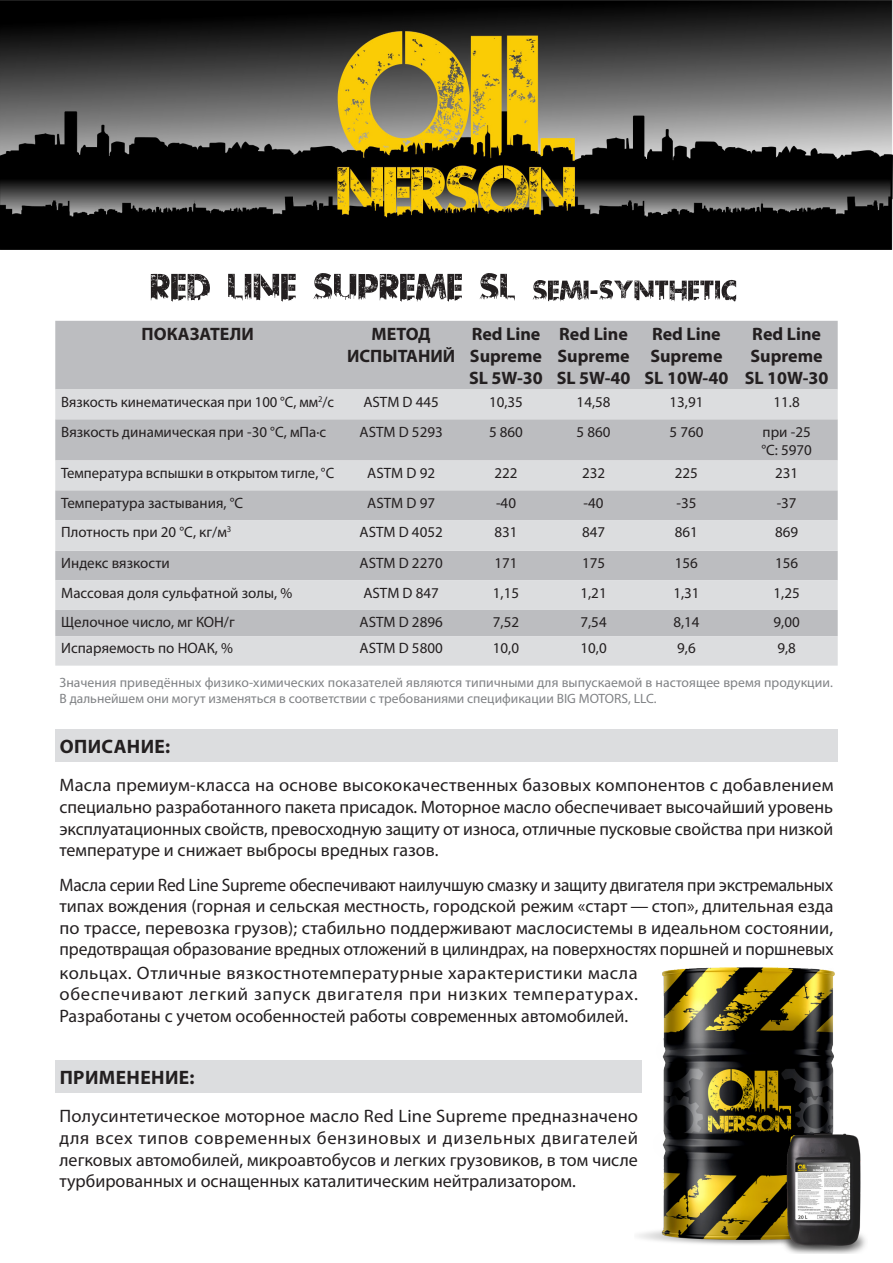
<style>
.page{position:relative;width:893px;height:1263px;background:#fff}
.page>*{position:absolute;margin:0;border:0;box-sizing:border-box;transform-origin:0 0}
.Стиль_абзаца_1{font:700 19.5px "Myriad Pro";letter-spacing:.02em;color:#231f20}
.основа{font:18px/21.6px "Myriad Pro";color:#231f20;text-align:justify}
.основа-2{font:700 18px/21.6px "Myriad Pro";color:#231f20;text-align:center}
.основа-3{font:15px/18px "Myriad Pro";color:#231f20}
.основа-4{font:13.5px/16.2px "Myriad Pro";letter-spacing:.005em;color:#808285}
</style>
<div class="page">
<img style="left:0;top:0;width:893px;height:249px">
<img style="left:638px;top:967px;width:210px;height:287px">
<div style="left:55px;top:321px;width:783px;height:315px;background:#bcbdc0"></div>
<div style="left:55px;top:389px;width:783px;height:30px;background:#dcdddf"></div>
<div style="left:55px;top:460px;width:783px;height:30px;background:#dcdddf"></div>
<div style="left:55px;top:520px;width:783px;height:31px;background:#dcdddf"></div>
<div style="left:55px;top:580px;width:783px;height:30px;background:#dcdddf"></div>
<div style="left:55px;top:636px;width:783px;height:30px;background:#dcdddf"></div>
<div style="left:55px;top:1060px;width:587px;height:33px;background:#dcdddf"></div>
<div style="left:55px;top:730px;width:783px;height:32px;background:#dcdddf"></div>
<svg style="left:151px;top:273px;width:585px;height:29px"></svg>
<img style="left:781px;top:1124px;width:85px;height:129px">
<p class="основа-2" style="left:142px;top:323px;width:114px">ПОКАЗАТЕЛИ</p>
<p class="основа-2" style="left:347px;top:323px;width:110px">МЕТОД<br>ИСПЫТАНИЙ</p>
<p class="основа-2" style="left:469px;top:323px;width:75px;text-align:left">Red Line<br>Supreme<br>SL 5W-30</p>
<p class="основа-2" style="left:557px;top:323px;width:75px;text-align:left">Red Line<br>Supreme<br>SL 5W-40</p>
<p class="основа-2" style="left:644px;top:323px;width:85px">Red Line<br>Supreme<br>SL 10W-40</p>
<p class="основа-2" style="left:745px;top:323px;width:85px">Red Line<br>Supreme<br>SL 10W-30</p>
<p class="основа-3" style="left:61px;top:392px;width:274px">Вязкость кинематическая при 100 °С, мм<sup>2</sup>/с</p>
<p class="основа-3" style="left:363px;top:392px;width:77px">ASTM D 445</p>
<p class="основа-3" style="left:489px;top:392px;width:35px">10,35</p>
<p class="основа-3" style="left:577px;top:392px;width:35px">14,58</p>
<p class="основа-3" style="left:669px;top:392px;width:35px">13,91</p>
<p class="основа-3" style="left:774px;top:392px;width:28px">11.8</p>
<p class="основа-3" style="left:61px;top:422px;width:266px">Вязкость динамическая при -30 °С, мПа·с</p>
<p class="основа-3" style="left:359px;top:422px;width:85px">ASTM D 5293</p>
<p class="основа-3" style="left:489px;top:422px;width:35px">5 860</p>
<p class="основа-3" style="left:577px;top:422px;width:35px">5 860</p>
<p class="основа-3" style="left:669px;top:422px;width:35px">5 760</p>
<p class="основа-3" style="left:761px;top:422px;width:52px">при -25 °С: 5970</p>
<p class="основа-3" style="left:61px;top:463px;width:274px">Температура вспышки в открытом тигле, °С</p>
<p class="основа-3" style="left:367px;top:463px;width:69px">ASTM D 92</p>
<p class="основа-3" style="left:494px;top:463px;width:25px">222</p>
<p class="основа-3" style="left:582px;top:463px;width:25px">232</p>
<p class="основа-3" style="left:675px;top:463px;width:25px">225</p>
<p class="основа-3" style="left:775px;top:463px;width:25px">231</p>
<p class="основа-3" style="left:61px;top:493px;width:184px">Температура застывания, °С</p>
<p class="основа-3" style="left:367px;top:493px;width:69px">ASTM D 97</p>
<p class="основа-3" style="left:496px;top:493px;width:21px">-40</p>
<p class="основа-3" style="left:584px;top:493px;width:21px">-40</p>
<p class="основа-3" style="left:676px;top:493px;width:21px">-35</p>
<p class="основа-3" style="left:777px;top:493px;width:21px">-37</p>
<p class="основа-3" style="left:61px;top:523px;width:172px">Плотность при 20 °С, кг/м<sup>3</sup></p>
<p class="основа-3" style="left:359px;top:523px;width:85px">ASTM D 4052</p>
<p class="основа-3" style="left:494px;top:523px;width:25px">831</p>
<p class="основа-3" style="left:582px;top:523px;width:25px">847</p>
<p class="основа-3" style="left:675px;top:523px;width:25px">861</p>
<p class="основа-3" style="left:775px;top:523px;width:25px">869</p>
<p class="основа-3" style="left:61px;top:554px;width:110px">Индекс вязкости</p>
<p class="основа-3" style="left:359px;top:554px;width:85px">ASTM D 2270</p>
<p class="основа-3" style="left:494px;top:554px;width:25px">171</p>
<p class="основа-3" style="left:582px;top:554px;width:25px">175</p>
<p class="основа-3" style="left:675px;top:554px;width:25px">156</p>
<p class="основа-3" style="left:775px;top:554px;width:25px">156</p>
<p class="основа-3" style="left:61px;top:583px;width:232px">Массовая доля сульфатной золы, %</p>
<p class="основа-3" style="left:363px;top:583px;width:77px">ASTM D 847</p>
<p class="основа-3" style="left:493px;top:583px;width:28px">1,15</p>
<p class="основа-3" style="left:580px;top:583px;width:28px">1,21</p>
<p class="основа-3" style="left:673px;top:583px;width:28px">1,31</p>
<p class="основа-3" style="left:774px;top:583px;width:28px">1,25</p>
<p class="основа-3" style="left:61px;top:613px;width:175px">Щелочное число, мг КОН/г</p>
<p class="основа-3" style="left:359px;top:613px;width:85px">ASTM D 2896</p>
<p class="основа-3" style="left:493px;top:613px;width:28px">7,52</p>
<p class="основа-3" style="left:580px;top:613px;width:28px">7,54</p>
<p class="основа-3" style="left:673px;top:613px;width:28px">8,14</p>
<p class="основа-3" style="left:774px;top:613px;width:28px">9,00</p>
<p class="основа-3" style="left:61px;top:639px;width:173px">Испаряемость по НОАК, %</p>
<p class="основа-3" style="left:359px;top:639px;width:85px">ASTM D 5800</p>
<p class="основа-3" style="left:493px;top:639px;width:28px">10,0</p>
<p class="основа-3" style="left:580px;top:639px;width:28px">10,0</p>
<p class="основа-3" style="left:677px;top:639px;width:20px">9,6</p>
<p class="основа-3" style="left:777px;top:639px;width:20px">9,8</p>
<p class="основа-4" style="left:60px;top:674px;width:775px">Значения приведённых физико-химических показателей являются типичными для выпускаемой в настоящее время продукции.<br>В дальнейшем они могут изменяться в соответствии с требованиями спецификации BIG MOTORS, LLC.</p>
<p class="Стиль_абзаца_1" style="left:60px;top:733px;width:112px">ОПИСАНИЕ:</p>
<p class="основа" style="left:60px;top:774px;width:775px">Масла премиум-класса на основе высококачественных базовых компонентов с добавлением специально разработанного пакета присадок. Моторное масло обеспечивает высочайший уровень эксплуатационных свойств, превосходную защиту от износа, отличные пусковые свойства при низкой температуре и снижает выбросы вредных газов.</p>
<p class="основа" style="left:60px;top:873px;width:775px">Масла серии Red Line Supreme обеспечивают наилучшую смазку и защиту двигателя при экстремальных типах вождения (горная и сельская местность, городской режим «старт — стоп», длительная езда по трассе, перевозка грузов); стабильно поддерживают маслосистемы в идеальном состоянии, предотвращая образование вредных отложений в цилиндрах, на поверхностях поршней и поршневых</p>
<p class="основа" style="left:60px;top:962px;width:580px">кольцах. Отличные вязкостнотемпературные характеристики масла обеспечивают легкий запуск двигателя при низких температурах.<br>Разработаны с учетом особенностей работы современных автомобилей.</p>
<p class="Стиль_абзаца_1" style="left:60px;top:1064px;width:136px">ПРИМЕНЕНИЕ:</p>
<p class="основа" style="left:60px;top:1105px;width:580px">Полусинтетическое моторное масло Red Line Supreme предназначено для всех типов современных бензиновых и дизельных двигателей легковых автомобилей, микроавтобусов и легких грузовиков, в том числе турбированных и оснащенных каталитическим нейтрализатором.</p>
</div>
